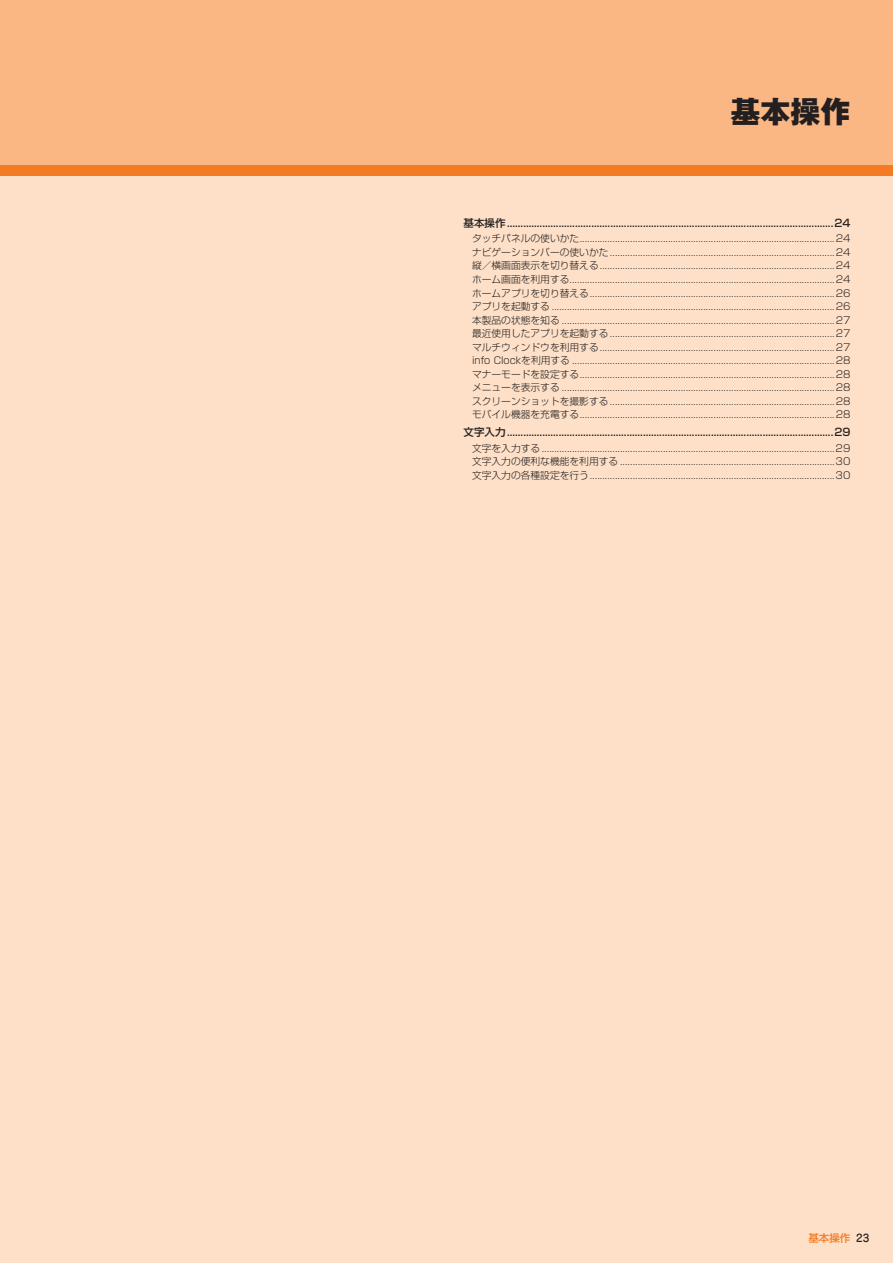
<style>
.page{position:relative;width:893px;height:1263px;background:#fde0c7}
.page>*{position:absolute;margin:0;border:0;box-sizing:border-box;transform-origin:0 0}
.t1{font:800 30px "Gothic MB101 Pro";color:#231f20}
.t2{font:500 10.5px "Shin Go Pro";color:#231f20}
.t3{font:500 10.5px "Shin Go Pro";color:#f47b21}
.t4{font:300 9.75px/13.5px "Shin Go Pro";color:#231f20;text-align:justify}
.s1{font-family:"Jun 34 Pro";color:#231f20}
</style>
<div class="page">
<div style="left:0;top:0;width:893px;height:170px;background:#fab783"></div>
<div style="left:0;top:165px;width:893px;height:11px;background:#f47b21"></div>
<h1 class="t1" style="left:730px;top:87px;width:121px">基本操作</h1>
<p class="t2" style="left:463px;top:215px;width:388px">基本操作........................................................................................................................24</p>
<p class="t4" style="left:472px;top:231px;width:380px">タッチパネルの使いかた.....................................................................................................24ナビゲーションバーの使いかた.........................................................................................24縦／横画面表示を切り替える.............................................................................................24ホーム画面を利用する.........................................................................................................24ホームアプリを切り替える.................................................................................................26アプリを起動する ................................................................................................................26本製品の状態を知る ............................................................................................................27最近使用したアプリを起動する.........................................................................................27マルチウィンドウを利用する.............................................................................................27 info Clockを利用する ........................................................................................................28マナーモードを設定する.....................................................................................................28メニューを表示する ............................................................................................................28スクリーンショットを撮影する.........................................................................................28モバイル機器を充電する.....................................................................................................28</p>
<p class="t2" style="left:463px;top:424px;width:388px">文字入力........................................................................................................................29</p>
<p class="t4" style="left:472px;top:440px;width:380px">文字を入力する ....................................................................................................................29文字入力の便利な機能を利用する .....................................................................................30文字入力の各種設定を行う.................................................................................................30</p>
<p class="t3" style="left:808px;top:1230px;width:63px">基本操作 <span class="s1">23</span></p>
</div>
